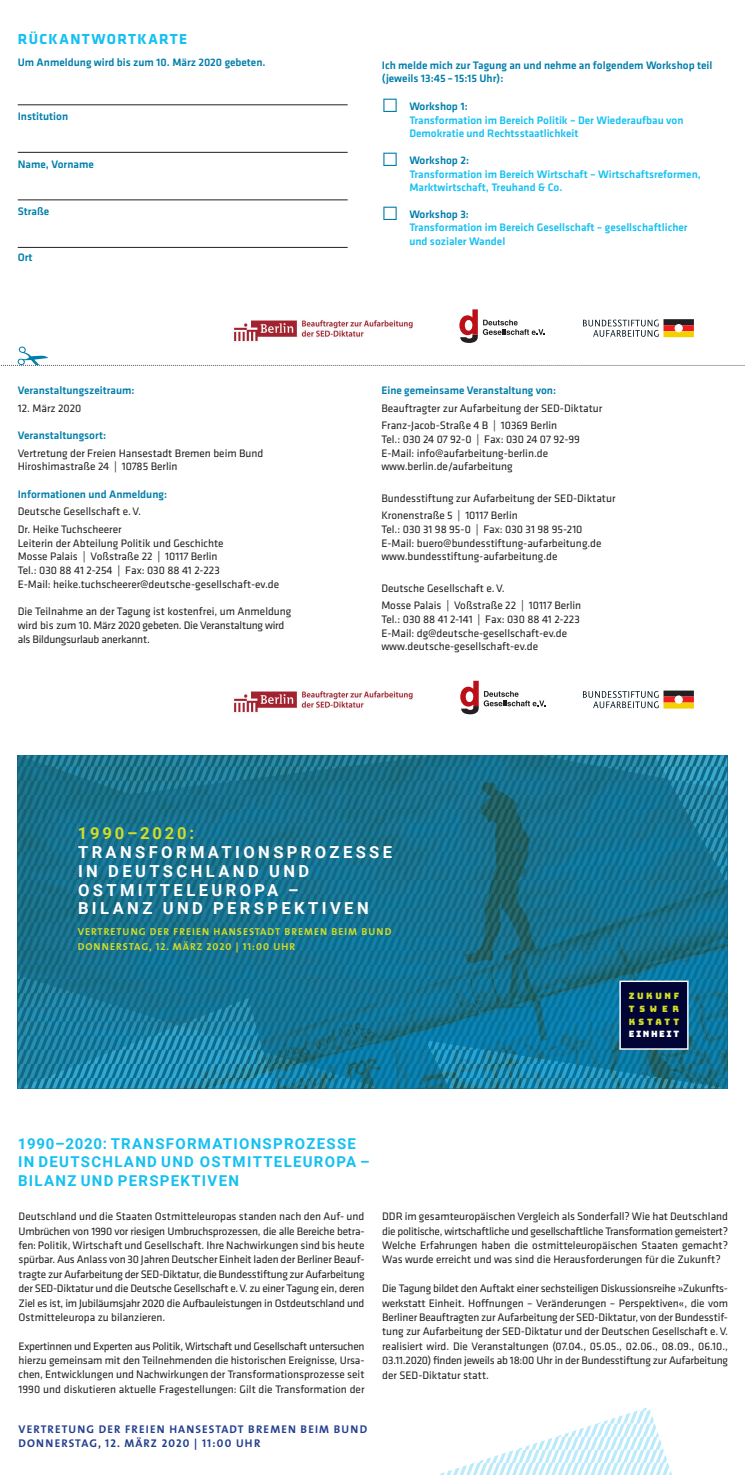
<style>
.page{position:relative;width:745px;height:1475px;background:#fff}
.page>*{position:absolute;margin:0;border:0;box-sizing:border-box;transform-origin:0 0}
.t1{font:700 16.5px/18.9px "Roboto";letter-spacing:.205em;color:#fff}
.t2{font:700 16.5px "Roboto";letter-spacing:.17em;color:#d2dd25}
.t3{font:700 15px/18.8px "Roboto";letter-spacing:.085em;color:#15c0f2}
.t4{font:700 15px "Klavika";letter-spacing:.09em;color:#15c0f2}
.t5{font:11.25px/14.4px "Klavika";color:#231f20}
.t6{font:500 11.25px/13.8px "Klavika";color:#15c0f2}
.t7{font:500 11.25px/13.8px "Klavika";color:#007eab}
.t8{font:11.25px/13.8px "Klavika";letter-spacing:-.02em;color:#231f20}
.t9{font:11.25px/14.4px "The Sans Bold Caps";letter-spacing:.1em;color:#253f8e}
.t10{font:10.12px/14.1px "The Sans Bold Caps";letter-spacing:.1em;color:#d2dd25}
.t11{font:8.75px/12.8px "Bungee";letter-spacing:.325em;color:#d2dd25;text-align:justify}
.t12{font:8.75px "Bungee";letter-spacing:.18em;color:#fff}
.s1{font-size:20px;color:#007eab}
.s2{color:#007eab}
</style>
<div class="page">
<svg style="left:18px;top:755px;width:708px;height:333px;background:#177492"></svg>
<div style="left:619px;top:980px;width:69px;height:69px;background:#000535;border:1px solid #fff"></div>
<svg style="left:460px;top:680px;width:84px;height:34px"></svg>
<img style="left:233px;top:691px;width:180px;height:22px">
<svg style="left:583px;top:690px;width:110px;height:18px"></svg>
<svg style="left:440px;top:1407px;width:232px;height:68px"></svg>
<hr style="left:18px;top:105px;width:329px;height:1px;background:#231f20">
<hr style="left:18px;top:152px;width:329px;height:1px;background:#231f20">
<hr style="left:18px;top:200px;width:329px;height:1px;background:#231f20">
<hr style="left:18px;top:247px;width:329px;height:1px;background:#231f20">
<svg style="left:1px;top:309px;width:744px;height:57px"></svg>
<h2 class="t4" style="left:18px;top:28px;width:171px">RÜCKANTWORTKARTE</h2>
<p class="t7" style="left:18px;top:55px;width:249px">Um Anmeldung wird bis zum 10. März 2020 gebeten.</p>
<p class="t7" style="left:18px;top:109px;width:52px">Institution</p>
<p class="t7" style="left:18px;top:157px;width:77px">Name, Vorname</p>
<p class="t7" style="left:18px;top:204px;width:33px">Straße</p>
<p class="t7" style="left:18px;top:250px;width:16px">Ort</p>
<p class="t7" style="left:18px;top:383px;width:118px">Veranstaltungszeitraum:</p>
<p class="t5" style="left:18px;top:400px;width:65px">12. März 2020</p>
<p class="t7" style="left:18px;top:428px;width:90px">Veranstaltungsort:</p>
<p class="t5" style="left:18px;top:445px;width:247px;line-height:13.8px">Vertretung der Freien Hansestadt Bremen beim Bund<br>Hiroshimastraße 24 | 10785 Berlin</p>
<p class="t7" style="left:18px;top:487px;width:151px">Informationen und Anmeldung:</p>
<p class="t5" style="left:18px;top:502px;width:125px;line-height:17.5px">Deutsche Gesellschaft e.V.<br>Dr. Heike Tuchscheerer</p>
<p class="t5" style="left:18px;top:535px;width:263px;line-height:13.8px">Leiterin der Abteilung Politik und Geschichte<br>Mosse Palais | Voßstraße 22 | 10117 Berlin<br>Tel.: 030 88 41 2-254 | Fax: 030 88 41 2-223<br>E-Mail: heike.tuchscheerer@deutsche-gesellschaft-ev.de</p>
<p class="t8" style="left:18px;top:604px;width:275px">Die Teilnahme an der Tagung ist kostenfrei, um Anmeldung wird bis zum 10. März 2020 gebeten. Die Veranstaltung wird als Bildungsurlaub anerkannt.</p>
<p class="t7" style="left:381px;top:58px;width:332px">Ich melde mich zur Tagung an und nehme an folgendem Workshop teil (jeweils 13:45– 15:15 Uhr):</p>
<p class="t6" style="left:409px;top:99px;width:275px;text-indent:-27px"><span class="s1">•</span> <span class="s2">Workshop 1:<br></span>Transformation im Bereich Politik – Der Wiederaufbau von<br>Demokratie und Rechtsstaatlichkeit</p>
<p class="t6" style="left:409px;top:153px;width:293px;text-indent:-27px"><span class="s1">•</span> <span class="s2">Workshop 2:<br></span>Transformation im Bereich Wirtschaft – Wirtschaftsreformen,<br>Marktwirtschaft, Treuhand &amp; Co.</p>
<p class="t6" style="left:409px;top:207px;width:280px;text-indent:-27px"><span class="s1">•</span> <span class="s2">Workshop 3:<br></span>Transformation im Bereich Gesellschaft – gesellschaftlicher und sozialer Wandel</p>
<p class="t7" style="left:381px;top:383px;width:176px">Eine gemeinsame Veranstaltung von:</p>
<p class="t5" style="left:381px;top:398px;width:222px;line-height:17.5px">Beauftragter zur Aufarbeitung der SED-Diktatur<br>Franz-Jacob-Straße 4 B | 10369 Berlin</p>
<p class="t5" style="left:381px;top:432px;width:200px;line-height:13.8px">Tel.: 030 24 07 92-0 | Fax: 030 24 07 92-99<br>E-Mail: info@aufarbeitung-berlin.de www.berlin.de/aufarbeitung</p>
<p class="t5" style="left:381px;top:488px;width:235px;line-height:17.5px">Bundesstiftung zur Aufarbeitung der SED-Diktatur<br>Kronenstraße 5 | 10117 Berlin</p>
<p class="t5" style="left:381px;top:522px;width:221px;line-height:13.8px">Tel.: 030 31 98 95-0 | Fax: 030 31 98 95-210<br>E-Mail: buero@bundesstiftung-aufarbeitung.de www.bundesstiftung-aufarbeitung.de</p>
<p class="t5" style="left:381px;top:578px;width:201px;line-height:17.5px">Deutsche Gesellschaft e.V.<br>Mosse Palais | Voßstraße 22 | 10117 Berlin</p>
<p class="t5" style="left:381px;top:612px;width:200px;line-height:13.8px">Tel.: 030 88 41 2-141 | Fax: 030 88 41 2-223<br>E-Mail: dg@deutsche-gesellschaft-ev.de www.deutsche-gesellschaft-ev.de</p>
<h1 class="t2" style="left:78px;top:821px;width:118px">1990–2020:</h1>
<h1 class="t1" style="left:78px;top:841px;width:315px">TRANSFORMATIONSPROZESSE<br>IN DEUTSCHLAND UND<br>OSTMITTELEUROPA –<br>BILANZ UND PERSPEKTIVEN</h1>
<p class="t10" style="left:78px;top:924px;width:315px">VERTRETUNG DER FREIEN HANSESTADT BREMEN BEIM BUND<br>DONNERSTAG, 12. MÄRZ 2020 | 11:00 UHR</p>
<h2 class="t3" style="left:18px;top:1133px;width:353px">1990–2020: TRANSFORMATIONSPROZESSE<br>IN DEUTSCHLAND UND OSTMITTELEUROPA –<br>BILANZ UND PERSPEKTIVEN</h2>
<p class="t11" style="left:628px;top:989px;width:52px">ZUKUNF TSWER KSTATT</p>
<p class="t12" style="left:628px;top:1028px;width:52px">EINHEIT</p>
<p class="t5" style="left:19px;top:1208px;width:347px;text-align:justify">Deutschland und die Staaten Ostmitteleuropas standen nach den Auf- und Umbrüchen von 1990 vor riesigen Umbruchsprozessen, die alle Bereiche betra&shy;fen: Politik, Wirtschaft und Gesellschaft. Ihre Nachwirkungen sind bis heute spürbar. Aus Anlass von 30 Jahren Deutscher Einheit laden der Berliner Beauf&shy;tragte zur Aufarbeitung der SED-Diktatur, die Bundesstiftung zur Aufarbeitung der SED-Diktatur und die Deutsche Gesellschaft e.V. zu einer Tagung ein, deren Ziel es ist, im Jubiläumsjahr 2020 die Aufbauleistungen in Ostdeutschland und Ostmitteleuropa zu bilanzieren.</p>
<p class="t5" style="left:19px;top:1338px;width:347px;text-align:justify">Expertinnen und Experten aus Politik, Wirtschaft und Gesellschaft untersuchen hierzu gemeinsam mit den Teilnehmenden die historischen Ereignisse, Ursa&shy;chen, Entwicklungen und Nachwirkungen der Transformationsprozesse seit 1990 und diskutieren aktuelle Fragestellungen: Gilt die Transformation der</p>
<p class="t9" style="left:19px;top:1421px;width:350px">VERTRETUNG DER FREIEN HANSESTADT BREMEN BEIM BUND<br>DONNERSTAG, 12. MÄRZ 2020 | 11:00 UHR</p>
<p class="t5" style="left:382px;top:1208px;width:347px;text-align:justify">DDR im gesamteuropäischen Vergleich als Sonderfall? Wie hat Deutschland die politische, wirtschaftliche und gesellschaftliche Transformation gemeistert?<br>Welche Erfahrungen haben die ostmitteleuropäischen Staaten gemacht?<br>Was wurde erreicht und was sind die Herausforderungen für die Zukunft?</p>
<p class="t5" style="left:382px;top:1280px;width:347px">Die Tagung bildet den Auftakt einer sechsteiligen Diskussionsreihe »Zukunfts&shy;werkstatt Einheit. Hoffnungen – Veränderungen – Perspektiven«, die vom Berliner Beauftragten zur Aufarbeitung der SED-Diktatur, von der Bundesstif&shy;tung zur Aufarbeitung der SED-Diktatur und der Deutschen Gesellschaft e.V. realisiert wird. Die Veranstaltungen (07.04., 05.05., 02.06., 08.09., 06.10., 03.11.2020) finden jeweils ab 18:00 Uhr in der Bundesstiftung zur Aufarbeitung der SED-Diktatur statt.</p>
</div>
